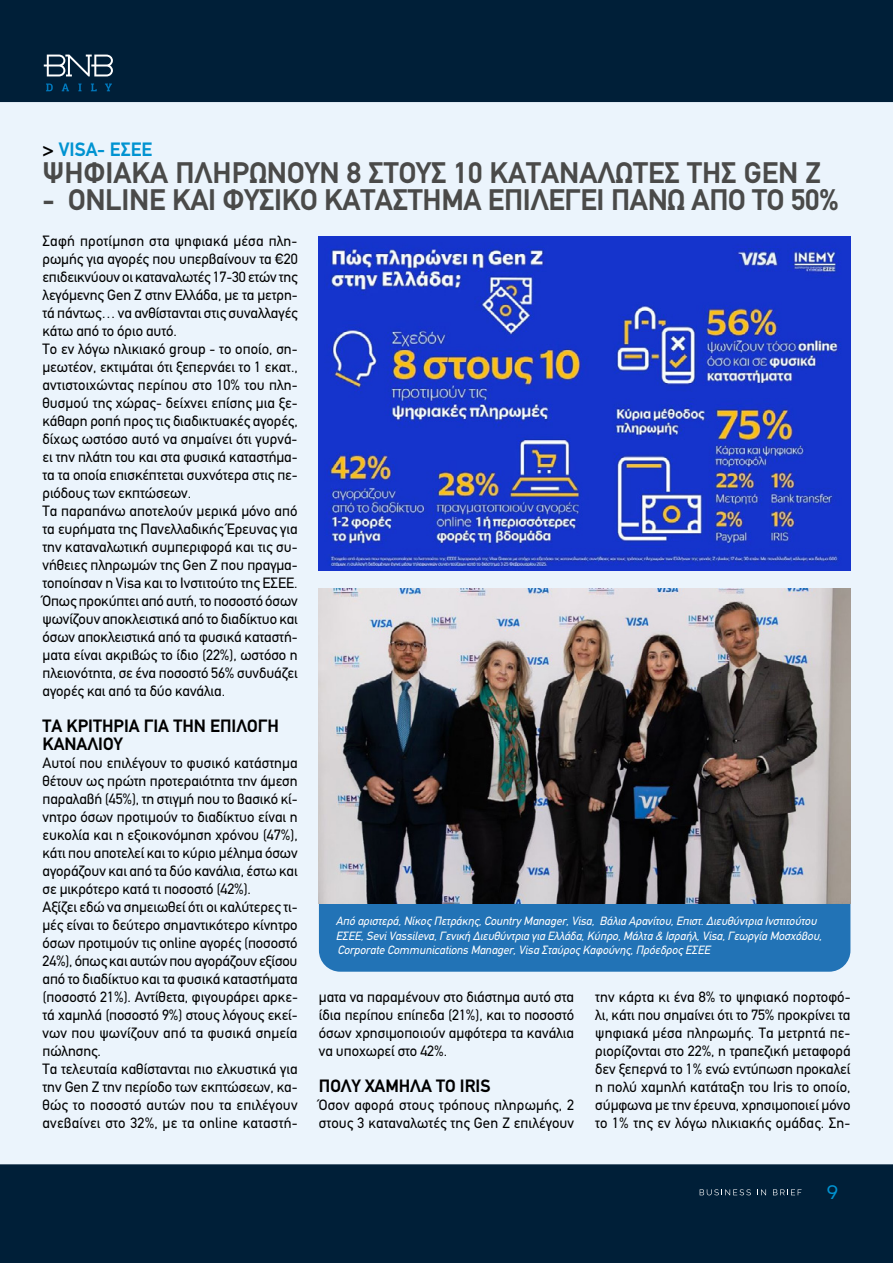
<style>
.page{position:relative;width:893px;height:1263px;background:#fff}
.page>*{position:absolute;margin:0;border:0;box-sizing:border-box;transform-origin:0 0}
.t1{font:700 30px "PF Din Text";letter-spacing:-.005em;color:#4a4a49}
.t2{font:700 19.5px "PF Din Text";color:#0093d1}
.t3{font:19.5px "CF Asty Std";color:#0093d1}
.t4{font:700 18px/18px "PF Din Text";color:#000}
.t5{font:15px/18px "PF Din Text";letter-spacing:-.005em;color:#000}
.t6{font:italic 12px/14.4px "PF Din Text";color:#fff}
.s1{color:#000}
</style>
<div class="page">
<div style="left:0;top:0;width:893px;height:102px;background:#001f38"></div>
<svg style="left:46px;top:84px;width:7px;height:7px"></svg>
<svg style="left:62px;top:84px;width:7px;height:7px"></svg>
<svg style="left:78px;top:84px;width:4px;height:7px"></svg>
<svg style="left:91px;top:84px;width:6px;height:7px"></svg>
<svg style="left:105px;top:84px;width:7px;height:7px"></svg>
<svg style="left:44px;top:55px;width:69px;height:21px"></svg>
<div style="left:0;top:1164px;width:893px;height:99px;background:#001f38"></div>
<svg style="left:700px;top:1189px;width:51px;height:6px"></svg>
<svg style="left:757px;top:1189px;width:9px;height:6px"></svg>
<svg style="left:773px;top:1189px;width:28px;height:6px"></svg>
<div style="left:0;top:102px;width:893px;height:1062px;background:#ebf4fc"></div>
<img style="left:319px;top:236px;width:531px;height:334px">
<div style="left:319px;top:606px;width:531px;height:366px;background:#2273b6;border-radius:21px"></div>
<img style="left:319px;top:588px;width:531px;height:316px">
<h2 class="t2" style="left:43px;top:138px;width:111px"><span class="s1">&gt;</span> VISA- ΕΣΕΕ</h2>
<h1 class="t1" style="left:43px;top:155px;width:780px">ΨΗΦΙΑΚΆ ΠΛΗΡΏΝΟΥΝ 8 ΣΤΟΥΣ 10 ΚΑΤΑΝΑΛΩΤΈΣ ΤΗΣ GEN Z</h1>
<h1 class="t1" style="left:43px;top:182px;width:798px">- ΟNLINE ΚΑΙ ΦΥΣΙΚΌ ΚΑΤΆΣΤΗΜΑ ΕΠΙΛΈΓΕΙ ΠΆΝΩ ΑΠΌ ΤΟ 50%</h1>
<p class="t5" style="left:43px;top:232px;width:257px">Σαφή προτίμηση στα ψηφιακά μέσα πλη&shy;ρωμής για αγορές που υπερβαίνουν τα €20 επιδεικνύουν οι καταναλωτές 17-30 ετών της λεγόμενης Gen Z στην Ελλάδα, με τα μετρη&shy;τά πάντως… να ανθίστανται στις συναλλαγές κάτω από το όριο αυτό.<br>Το εν λόγω ηλικιακό group - το οποίο, ση&shy;μεωτέον, εκτιμάται ότι ξεπερνάει το 1 εκατ., αντιστοιχώντας περίπου στο 10% του πλη&shy;θυσμού της χώρας- δείχνει επίσης μια ξε&shy;κάθαρη ροπή προς τις διαδικτυακές αγορές, δίχως ωστόσο αυτό να σημαίνει ότι γυρνά&shy;ει την πλάτη του και στα φυσικά καταστήμα&shy;τα τα οποία επισκέπτεται συχνότερα στις πε&shy;ριόδους των εκπτώσεων.<br>Τα παραπάνω αποτελούν μερικά μόνο από τα ευρήματα της Πανελλαδικής Έρευνας για την καταναλωτική συμπεριφορά και τις συ&shy;νήθειες πληρωμών της Gen Z που πραγμα&shy;τοποίησαν η Visa και το Ινστιτούτο της ΕΣΕΕ.<br>Όπως προκύπτει από αυτή, το ποσοστό όσων ψωνίζουν αποκλειστικά από το διαδίκτυο και όσων αποκλειστικά από τα φυσικά καταστή&shy;ματα είναι ακριβώς το ίδιο (22%), ωστόσο η πλειονότητα, σε ένα ποσοστό 56% συνδυάζει αγορές και από τα δύο κανάλια.</p>
<p class="t4" style="left:43px;top:717px;width:238px">ΤΑ ΚΡΙΤΗΡΙΑ ΓΙΑ ΤΗΝ ΕΠΙΛΟΓΗ<br>ΚΑΝΑΛΙΟΥ</p>
<p class="t5" style="left:43px;top:754px;width:257px">Αυτοί που επιλέγουν το φυσικό κατάστημα θέτουν ως πρώτη προτεραιότητα την άμεση παραλαβή (45%), τη στιγμή που το βασικό κί&shy;νητρο όσων προτιμούν το διαδίκτυο είναι η ευκολία και η εξοικονόμηση χρόνου (47%), κάτι που αποτελεί και το κύριο μέλημα όσων αγοράζουν και από τα δύο κανάλια, έστω και σε μικρότερο κατά τι ποσοστό (42%).<br>Αξίζει εδώ να σημειωθεί ότι οι καλύτερες τι&shy;μές είναι το δεύτερο σημαντικότερο κίνητρο όσων προτιμούν τις online αγορές (ποσοστό 24%), όπως και αυτών που αγοράζουν εξίσου από το διαδίκτυο και τα φυσικά καταστήματα (ποσοστό 21%). Αντίθετα, φιγουράρει αρκε&shy;τά χαμηλά (ποσοστό 9%) στους λόγους εκεί&shy;νων που ψωνίζουν από τα φυσικά σημεία πώλησης.<br>Τα τελευταία καθίστανται πιο ελκυστικά για την Gen Z την περίοδο των εκπτώσεων, κα&shy;θώς το ποσοστό αυτών που τα επιλέγουν ανεβαίνει στο 32%, με τα οnline καταστή-</p>
<p class="t6" style="left:336px;top:914px;width:487px">Aπό αριστερά, Νίκος Πετράκης, Country Manager, Visa, Βάλια Αρανίτου, Επιστ. Διευθύντρια Ινστιτούτου<br>ΕΣΕΕ, Sevi Vassileva, Γενική Διευθύντρια για Ελλάδα, Κύπρο, Μάλτα &amp; Ισραήλ, Visa, Γεωργία Μοσχόβου,<br>Corporate Communications Manager, Visa Σταύρος Καφούνης, Πρόεδρος ΕΣΕΕ</p>
<p class="t5" style="left:595px;top:988px;width:257px;text-align:justify">την κάρτα κι ένα 8% το ψηφιακό πορτοφό&shy;λι, κάτι που σημαίνει ότι το 75% προκρίνει τα ψηφιακά μέσα πληρωμής. Τα μετρητά πε&shy;ριορίζονται στο 22%, η τραπεζική μεταφορά δεν ξεπερνά το 1% ενώ εντύπωση προκαλεί η πολύ χαμηλή κατάταξη του Iris το οποίο, σύμφωνα με την έρευνα, χρησιμοποιεί μόνο το 1% της εν λόγω ηλικιακής ομάδας. Ση-</p>
<p class="t5" style="left:319px;top:988px;width:257px;text-align:justify">ματα να παραμένουν στο διάστημα αυτό στα ίδια περίπου επίπεδα (21%), και το ποσοστό όσων χρησιμοποιούν αμφότερα τα κανάλια να υποχωρεί στο 42%.</p>
<p class="t4" style="left:319px;top:1077px;width:173px">ΠΟΛΥ ΧΑΜΗΛΑ ΤΟ IRIS</p>
<p class="t5" style="left:319px;top:1096px;width:257px">Όσον αφορά στους τρόπους πληρωμής, 2 στους 3 καταναλωτές της Gen Z επιλέγουν</p>
<h2 class="t3" style="left:827px;top:1181px;width:13px">9</h2>
</div>
